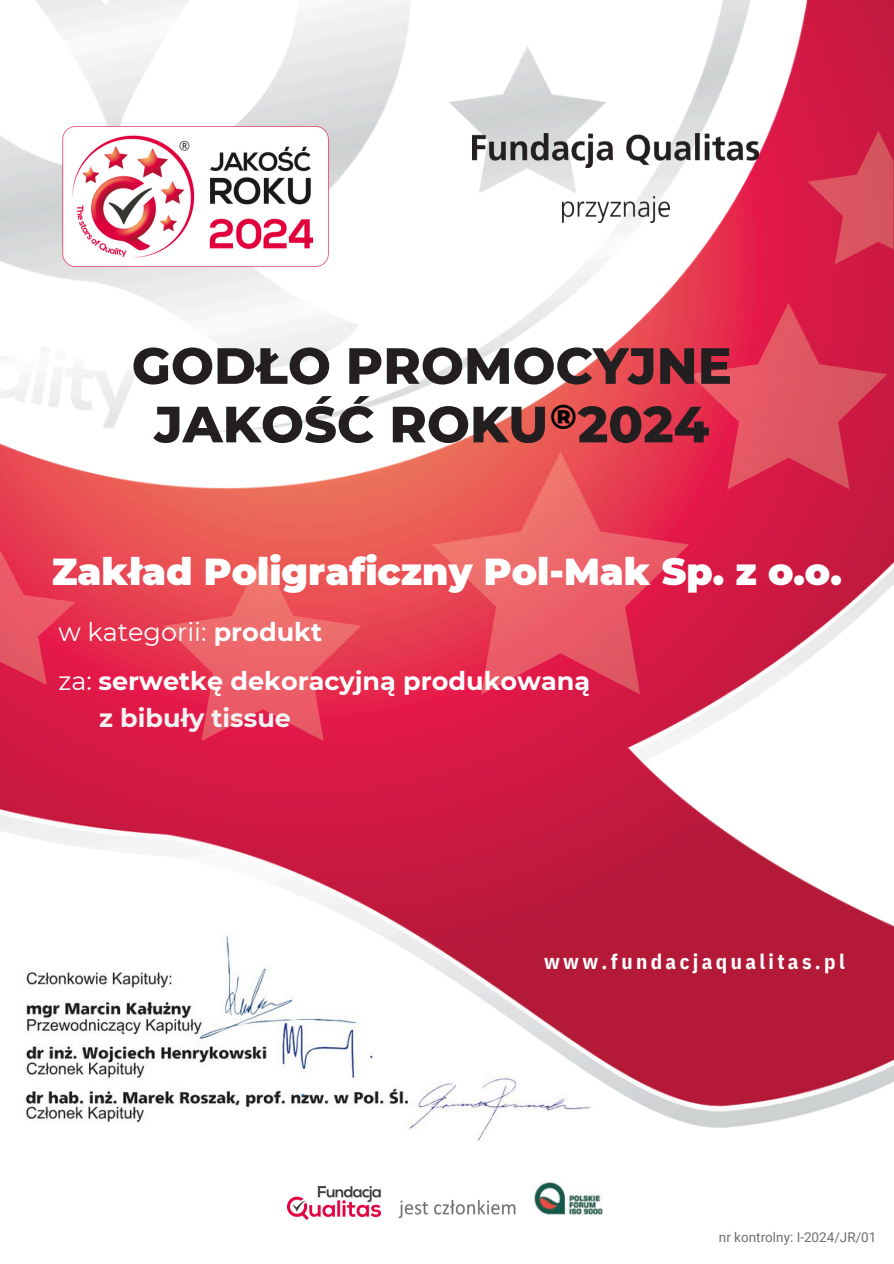
<style>
.page{position:relative;width:894px;height:1264px;background:#fff}
.page>*{position:absolute;margin:0;border:0;box-sizing:border-box;transform-origin:0 0}
.t1{font:800 50.85px/58.5px "Montserrat";color:#231f20;text-align:center}
.t2{font:900 37.5px "Montserrat";color:#fff}
.t3{font:800 34.5px "Montserrat";color:#000}
.t4{font:700 25.5px "Montserrat";color:#fff}
.t5{font:25.5px "Montserrat";color:#fff}
.t6{font:700 25.5px "Montserrat";color:#f3f3f3}
.t7{font:700 20.85px "IBM Plex Sans Cond";letter-spacing:.16em;color:#fff}
.t8{font:13.5px "Roboto";color:#6d6e70}
.s1{font-weight:700}
.s2{font-weight:400}
</style>
<div class="page">
<img style="left:0;top:0;width:893px;height:1136px">
<img style="left:164px;top:554px;width:197px;height:187px">
<img style="left:689px;top:303px;width:198px;height:186px">
<img style="left:431px;top:451px;width:258px;height:243px">
<img style="left:806px;top:130px;width:87px;height:135px">
<img style="left:0;top:550px;width:76px;height:135px">
<img style="left:398px;top:1199px;width:118px;height:20px">
<img style="left:533px;top:1182px;width:70px;height:33px">
<img style="left:68px;top:123px;width:261px;height:145px">
<img style="left:472px;top:133px;width:286px;height:34px">
<img style="left:562px;top:196px;width:106px;height:26px">
<img style="left:288px;top:1186px;width:92px;height:33px">
<img style="left:63px;top:126px;width:265px;height:141px">
<h4 class="t1" style="left:132px;top:336px;width:601px">GODŁO PROMOCYJNE<br>JAKOŚĆ ROKU 2024</h4>
<p class="t3" style="left:550px;top:395px;width:28px">®</p>
<p class="t2" style="left:52px;top:548px;width:791px">Zakład Poligraficzny Pol-Mak Sp. z o.o.</p>
<h3 class="t5" style="left:58px;top:616px;width:265px">w kategorii: <span class="s1">produkt</span></h3>
<h5 class="t4" style="left:58px;top:665px;width:533px"><span class="s2">za:</span> serwetkę dekoracyjną produkowaną</h5>
<p class="t6" style="left:99px;top:702px;width:193px">z bibuły tissue</p>
<h4 class="t7" style="left:544px;top:947px;width:302px">www.fundacjaqualitas.pl</h4>
<p class="t8" style="left:718px;top:1229px;width:159px">nr kontrolny: I-2024/JR/01</p>
</div>
